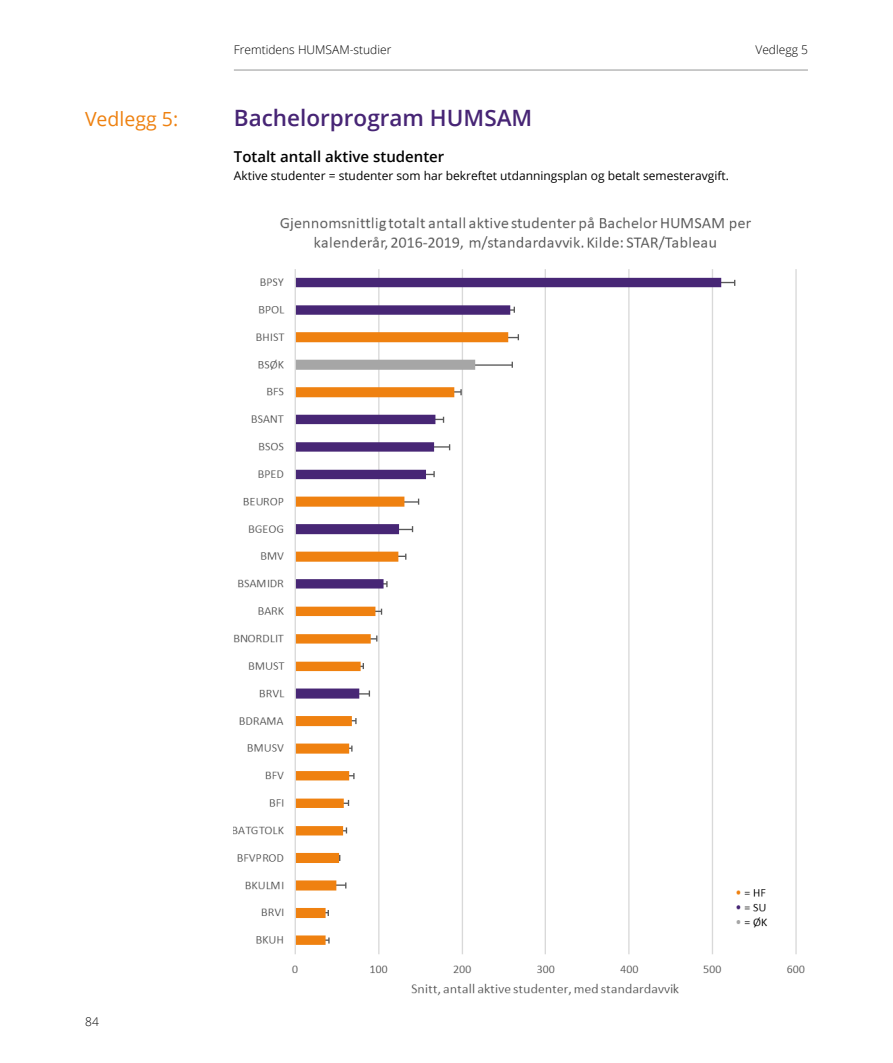
<style>
.page{position:relative;width:893px;height:1063px;background:#fff}
.page>*{position:absolute;margin:0;border:0;box-sizing:border-box;transform-origin:0 0}
.t1{font:600 22.5px "Open Sans";color:#472575}
.t2{font:19.5px "Open Sans";color:#ee8110}
.t3{font:600 15px "Open Sans";color:#000}
.t4{font:12px "Open Sans";color:#000}
.t5{font:300 12px "Open Sans";color:#000}
</style>
<div class="page">
<hr style="left:234px;top:70px;width:574px;height:1px;background:#9c9d9d">
<img style="left:233px;top:217px;width:572px;height:778px">
<p class="t5" style="left:234px;top:42px;width:159px">Fremtidens HUMSAM-studier</p>
<p class="t5" style="left:755px;top:42px;width:54px">Vedlegg 5</p>
<h2 class="t2" style="left:85px;top:106px;width:95px">Vedlegg 5:</h2>
<h1 class="t1" style="left:234px;top:102px;width:300px">Bachelorprogram HUMSAM</h1>
<p class="t3" style="left:234px;top:146px;width:212px">Totalt antall aktive studenter</p>
<p class="t4" style="left:234px;top:167px;width:496px">Aktive studenter = studenter som har bekreftet utdanningsplan og betalt semesteravgift.</p>
<p class="t5" style="left:85px;top:1013px;width:15px">84</p>
</div>
